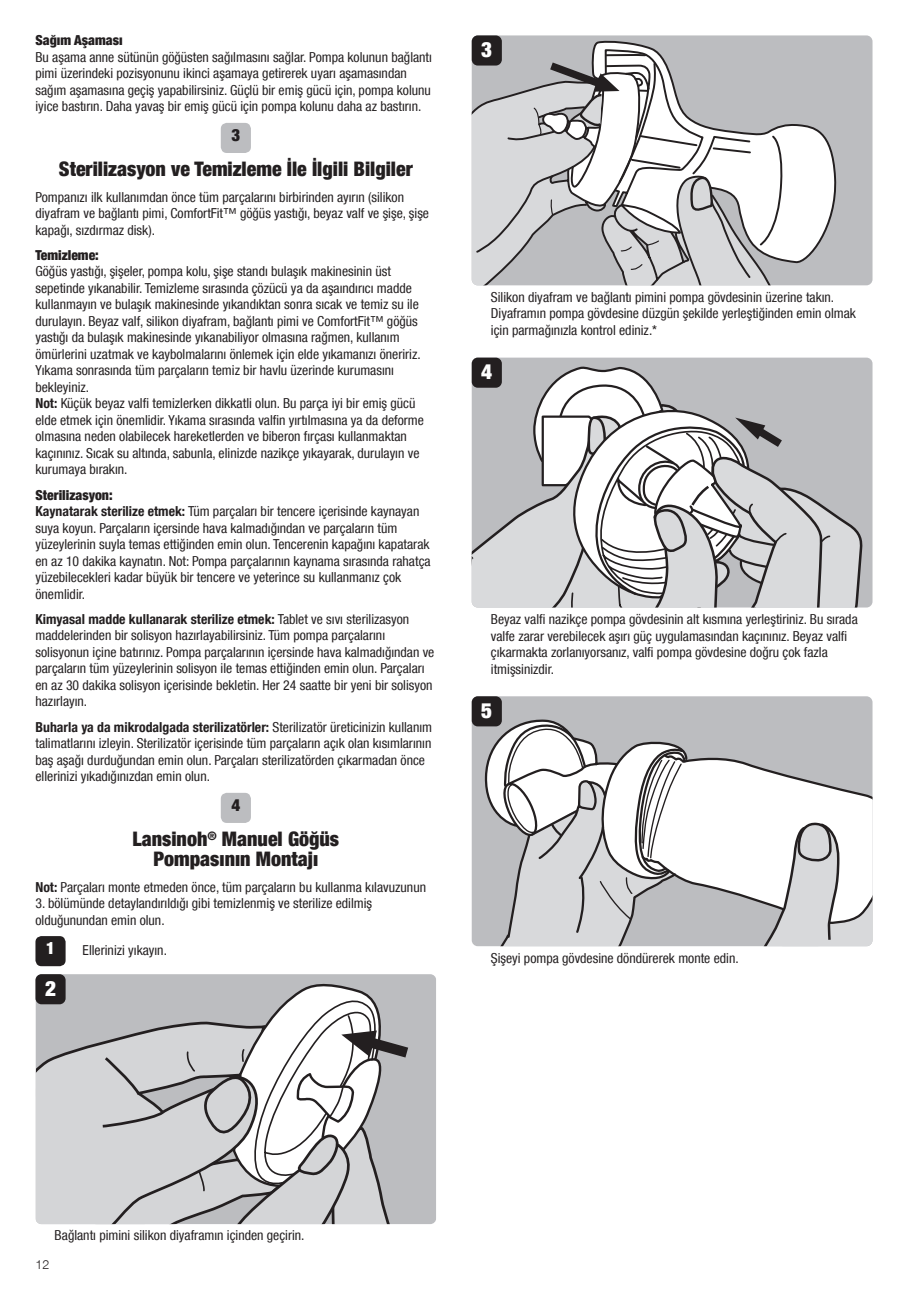
<style>
.page{position:relative;width:908px;height:1290px;background:#fff}
.page>*{position:absolute;margin:0;border:0;box-sizing:border-box;transform-origin:0 0}
.t1{font:900 condensed 21.25px "Helvetica Neue LT Com";color:#fff}
.t2{font:900 condensed 20px/20px "Helvetica Neue LT Com";color:#231f20;text-align:center}
.t3{font:900 condensed 17px "Helvetica Neue LT Com";color:#231f20}
.t4{font:900 condensed 17px "Helvetica Neue LT Com";color:#fff}
.t5{font:condensed 13.75px/16.5px "Helvetica Neue LT Com";color:#231f20}
.t6{font:900 condensed 13.75px "Helvetica Neue LT Com";color:#231f20}
.t7{font:300 12.5px "Helvetica Neue LT Com";color:#231f20}
.s1{font-weight:700}
.s2{font-weight:900}
</style>
<div class="page">
<div style="left:221px;top:123px;width:30px;height:30px;background:#bcbdc0;border-radius:6px"></div>
<div style="left:221px;top:793px;width:30px;height:30px;background:#bcbdc0;border-radius:6px"></div>
<div style="left:35px;top:936px;width:31px;height:30px;background:#231f20;border-radius:6px"></div>
<div style="left:35px;top:974px;width:401px;height:250px;background:#bcbdc0"></div>
<svg style="left:36px;top:981px;width:372px;height:243px"></svg>
<div style="left:35px;top:974px;width:31px;height:30px;background:#231f20;border-radius:6px"></div>
<div style="left:497px;top:35px;width:375px;height:250px;background:#bcbdc0"></div>
<svg style="left:590px;top:38px;width:249px;height:226px;fill:#bcbdc0"></svg>
<svg style="left:471px;top:48px;width:311px;height:237px"></svg>
<div style="left:471px;top:35px;width:30px;height:31px;background:#231f20;border-radius:6px"></div>
<div style="left:474px;top:358px;width:398px;height:249px;background:#bcbdc0"></div>
<svg style="left:471px;top:365px;width:390px;height:242px"></svg>
<div style="left:471px;top:358px;width:30px;height:30px;background:#231f20;border-radius:6px"></div>
<div style="left:497px;top:696px;width:375px;height:23px;background:#bcbdc0"></div>
<svg style="left:471px;top:719px;width:401px;height:227px"></svg>
<div style="left:471px;top:696px;width:30px;height:30px;background:#231f20;border-radius:6px"></div>
<p class="t6" style="left:35px;top:32px;width:89px">Sağım Aşaması</p>
<p class="t5" style="left:35px;top:48px;width:398px">Bu aşama anne sütünün göğüsten sağılmasını sağlar. Pompa kolunun bağlantı pimi üzerindeki pozisyonunu ikinci aşamaya getirerek uyarı aşamasından sağım aşamasına geçiş yapabilirsiniz. Güçlü bir emiş gücü için, pompa kolunu iyice bastırın. Daha yavaş bir emiş gücü için pompa kolunu daha az bastırın.</p>
<p class="t3" style="left:231px;top:125px;width:10px">3</p>
<h2 class="t2" style="left:59px;top:159px;width:355px">Sterilizasyon ve Temizleme İle İlgili Bilgiler</h2>
<p class="t5" style="left:35px;top:188px;width:395px">Pompanızı ilk kullanımdan önce tüm parçalarını birbirinden ayırın (silikon diyafram ve bağlantı pimi, ComfortFit™ göğüs yastığı, beyaz valf ve şişe, şişe kapağı, sızdırmaz disk).</p>
<p class="t6" style="left:35px;top:247px;width:65px">Temizleme:</p>
<p class="t5" style="left:35px;top:263px;width:390px">Göğüs yastığı, şişeler, pompa kolu, şişe standı bulaşık makinesinin üst sepetinde yıkanabilir. Temizleme sırasında çözücü ya da aşaındırıcı madde kullanmayın ve bulaşık makinesinde yıkandıktan sonra sıcak ve temiz su ile durulayın. Beyaz valf, silikon diyafram, bağlantı pimi ve ComfortFit™ göğüs yastığı da bulaşık makinesinde yıkanabiliyor olmasına rağmen, kullanım ömürlerini uzatmak ve kaybolmalarını önlemek için elde yıkamanızı öneririz.<br>Yıkama sonrasında tüm parçaların temiz bir havlu üzerinde kurumasını bekleyiniz.<br><span class="s1">Not:</span> Küçük beyaz valfi temizlerken dikkatli olun. Bu parça iyi bir emiş gücü elde etmek için önemlidir. Yıkama sırasında valfin yırtılmasına ya da deforme olmasına neden olabilecek hareketlerden ve biberon fırçası kullanmaktan kaçınınız. Sıcak su altında, sabunla, elinizde nazikçe yıkayarak, durulayın ve kurumaya bırakın.</p>
<p class="t5" style="left:35px;top:486px;width:396px"><span class="s2">Sterilizasyon:<br></span><span class="s1">Kaynatarak sterilize etmek:</span> Tüm parçaları bir tencere içerisinde kaynayan suya koyun. Parçaların içersinde hava kalmadığından ve parçaların tüm yüzeylerinin suyla temas ettiğinden emin olun. Tencerenin kapağını kapatarak en az 10 dakika kaynatın. Not: Pompa parçalarının kaynama sırasında rahatça yüzebilecekleri kadar büyük bir tencere ve yeterince su kullanmanız çok önemlidir.</p>
<p class="t5" style="left:35px;top:611px;width:400px"><span class="s1">Kimyasal madde kullanarak sterilize etmek:</span> Tablet ve sıvı sterilizasyon maddelerinden bir solisyon hazırlayabilirsiniz. Tüm pompa parçalarını solisyonun içine batırınız. Pompa parçalarının içersinde hava kalmadığından ve parçaların tüm yüzeylerinin solisyon ile temas ettiğinden emin olun. Parçaları en az 30 dakika solisyon içerisinde bekletin. Her 24 saatte bir yeni bir solisyon hazırlayın.</p>
<p class="t5" style="left:35px;top:718px;width:398px"><span class="s1">Buharla ya da mikrodalgada sterilizatörler:</span> Sterilizatör üreticinizin kullanım talimatlarını izleyin. Sterilizatör içerisinde tüm parçaların açık olan kısımlarının baş aşağı durduğundan emin olun. Parçaları sterilizatörden çıkarmadan önce ellerinizi yıkadığınızdan emin olun.</p>
<p class="t3" style="left:231px;top:795px;width:10px">4</p>
<h2 class="t2" style="left:132px;top:829px;width:208px">Lansinoh<sup>®</sup> Manuel Göğüs<br>Pompasının Montajı</h2>
<p class="t5" style="left:35px;top:878px;width:392px"><span class="s1">Not:</span> Parçaları monte etmeden önce, tüm parçaların bu kullanma kılavuzunun</p>
<p class="t5" style="left:35px;top:895px;width:338px">3. bölümünde detaylandırıldığı gibi temizlenmiş ve sterilize edilmiş olduğunundan emin olun.</p>
<p class="t4" style="left:46px;top:938px;width:10px">1</p>
<p class="t5" style="left:83px;top:942px;width:86px">Ellerinizi yıkayın.</p>
<h1 class="t1" style="left:45px;top:975px;width:13px">2</h1>
<h1 class="t1" style="left:481px;top:37px;width:13px">3</h1>
<p class="t5" style="left:490px;top:289px;width:366px">Silikon diyafram ve bağlantı pimini pompa gövdesinin üzerine takın.<br>Diyaframın pompa gövdesine düzgün şekilde yerleştiğinden emin olmak için parmağınızla kontrol ediniz.*</p>
<h1 class="t1" style="left:481px;top:359px;width:13px">4</h1>
<p class="t5" style="left:490px;top:611px;width:368px">Beyaz valfi nazikçe pompa gövdesinin alt kısmına yerleştiriniz. Bu sırada valfe zarar verebilecek aşırı güç uygulamasından kaçınınız. Beyaz valfi çıkarmakta zorlanıyorsanız, valfi pompa gövdesine doğru çok fazla itmişsinizdir.</p>
<h1 class="t1" style="left:481px;top:698px;width:13px">5</h1>
<p class="t5" style="left:490px;top:949px;width:249px">Şişeyi pompa gövdesine döndürerek monte edin.</p>
<p class="t5" style="left:55px;top:1227px;width:251px">Bağlantı pimini silikon diyaframın içinden geçirin.</p>
<p class="t7" style="left:35px;top:1256px;width:15px">12</p>
</div>
